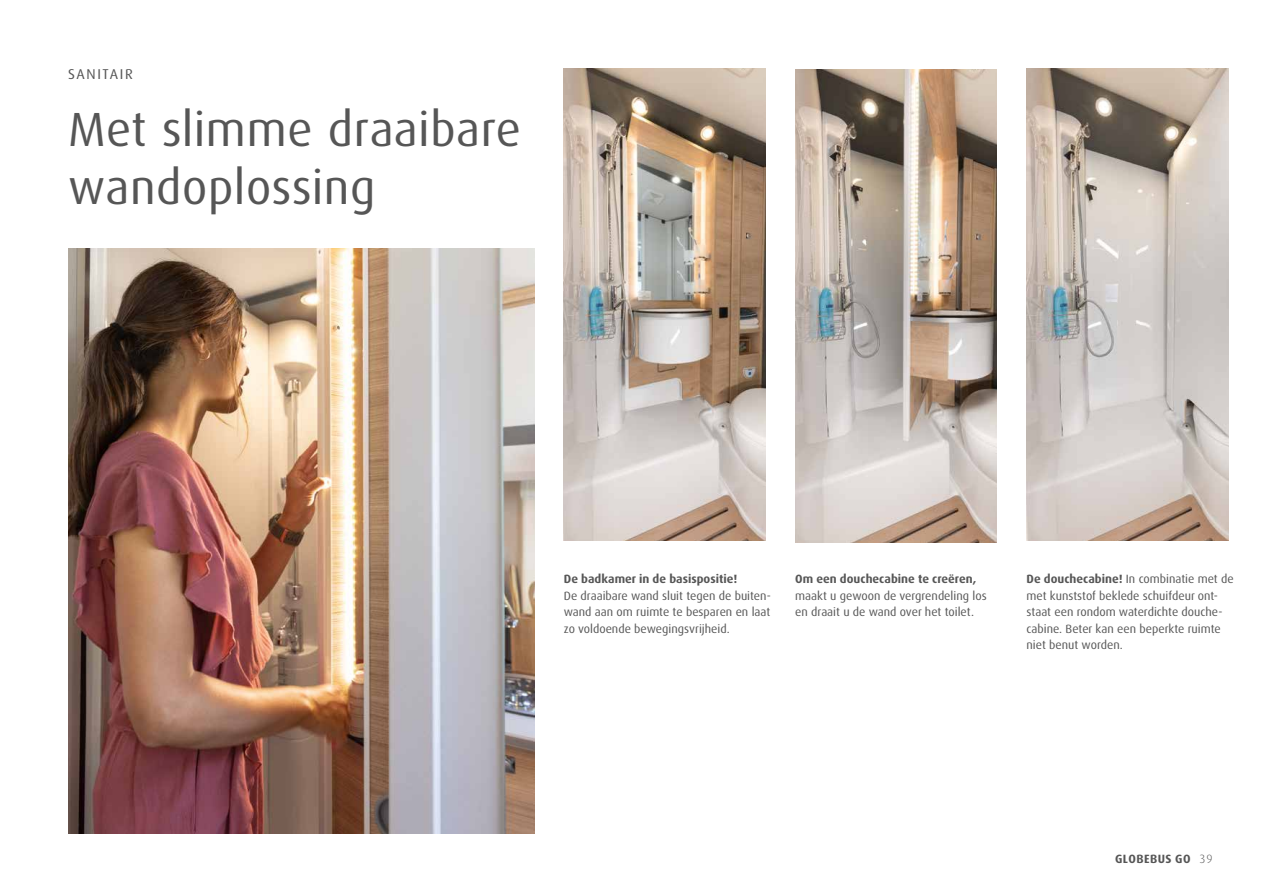
<style>
.page{position:relative;width:1263px;height:893px;background:#fff}
.page>*{position:absolute;margin:0;border:0;box-sizing:border-box;transform-origin:0 0}
.t1{font:48px/57.6px "Dax Pro";letter-spacing:.01em;color:#565656}
.t2{font:14.25px "Dax OT";letter-spacing:.11em;color:#565656}
.t3{font:12px/16.5px "Dax Pro";color:#565656}
.t4{font:700 12px "Dax Pro";color:#565656}
.t5{font:700 12px "Dax Pro";letter-spacing:.04em;color:#565656}
.t6{font:300 12px "Dax OT";color:#565656}
.s1{font-weight:700}
</style>
<div class="page">
<img style="left:68px;top:248px;width:466px;height:585px">
<img style="left:564px;top:68px;width:201px;height:473px">
<img style="left:795px;top:69px;width:202px;height:473px">
<img style="left:1026px;top:68px;width:202px;height:473px">
<p class="t2" style="left:68px;top:65px;width:66px">SANITAIR</p>
<h1 class="t1" style="left:68px;top:101px;width:454px">Met slimme draaibare wandoplossing</h1>
<p class="t4" style="left:564px;top:572px;width:175px">De badkamer in de basispositie!</p>
<p class="t3" style="left:564px;top:588px;width:208px;text-align:justify">De draaibare wand sluit tegen de buiten&shy;wand aan om ruimte te besparen en laat zo voldoende bewegingsvrijheid.</p>
<p class="t4" style="left:795px;top:572px;width:182px">Om een douchecabine te creëren,</p>
<p class="t3" style="left:795px;top:588px;width:193px">maakt u gewoon de vergrendeling los en draait u de wand over het toilet.</p>
<p class="t3" style="left:1026px;top:571px;width:209px"><span class="s1">De douchecabine!</span> In combinatie met de met kunststof beklede schuifdeur ont&shy;staat een rondom waterdichte douche&shy;cabine. Beter kan een beperkte ruimte niet benut worden.</p>
<p class="t5" style="left:1115px;top:851px;width:77px">GLOBEBUS GO</p>
<p class="t6" style="left:1200px;top:851px;width:14px">39</p>
</div>
